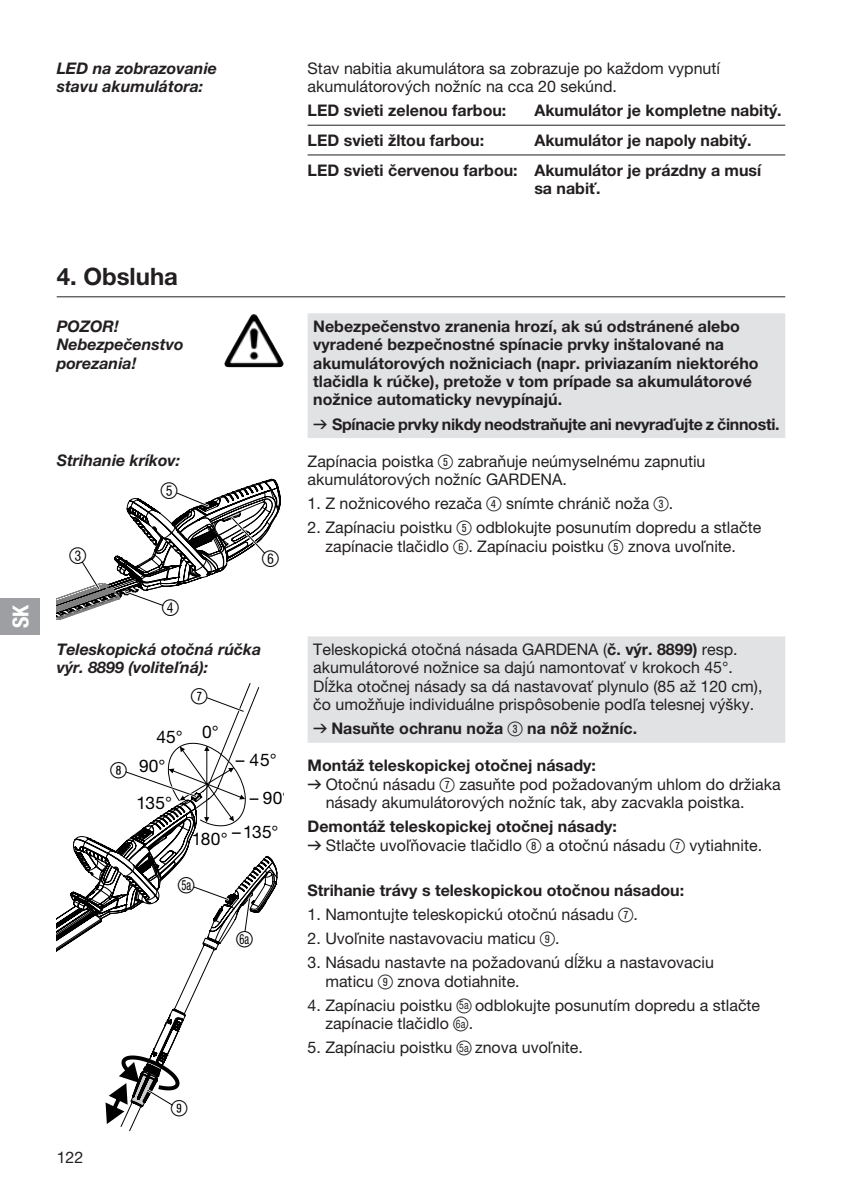
<style>
.page{position:relative;width:842px;height:1191px;background:#fff}
.page>*{position:absolute;margin:0;border:0;box-sizing:border-box;transform-origin:0 0}
.t1{font:700 24px "GARDENA Pro";color:#231f20}
.t2{font:22px "Ziffern";color:#000}
.t3{font:22px "Ziffernim Kreisund Quadrat BQ";color:#000}
.t4{font:22px "GARDENA Pro Bo Cond";color:#fff}
.t5{font:17.4px/28.6px "GARDENA Pro";letter-spacing:.01em;color:#000}
.t6{font:16px/18.4px "GARDENA Pro";color:#231f20}
.t7{font:700 16px/18.4px "GARDENA Pro";color:#231f20}
.t8{font:italic 700 16px/18.4px "GARDENA Pro";color:#231f20}
.t9{font:700 16px "GARDENA Pro";letter-spacing:-.02em;color:#231f20}
.t10{font:condensed 14px "GARDENA Pro";color:#000;scale:.75 1}
.s1{font-family:"Formdruck";font-weight:400}
.s2{font-family:"Ziffernim Kreisund Quadrat BQ";font-size:20px}
.s3{font-family:"Ziffernim Kreisund Quadrat BQ";font-stretch:normal;font-size:22px}
.s4{font-weight:700}
.s5{font-family:"Ziffernim Kreisund Quadrat BQ";font-weight:400;font-size:20px}
.s6{font-family:"Formdruck"}
.s7{font-size:11.6px}
</style>
<div class="page">
<div style="left:0;top:598px;width:40px;height:36px;background:#9d9fa2"></div>
<hr style="left:308px;top:125px;width:477px;height:1px;background:#231f20">
<hr style="left:308px;top:154px;width:477px;height:1px;background:#231f20">
<svg style="left:308px;top:313px;width:477px;height:429px;fill:#e1e2e4"></svg>
<hr style="left:57px;top:296px;width:728px;height:1px;background:#231f20">
<img style="left:227px;top:314px;width:26px;height:44px">
<svg style="left:57px;top:478px;width:224px;height:141px"></svg>
<svg style="left:57px;top:683px;width:221px;height:448px"></svg>
<p class="t8" style="left:57px;top:59px;width:162px">LED na zobrazovanie stavu akumulátora:</p>
<p class="t6" style="left:308px;top:59px;width:414px">Stav nabitia akumulátora sa zobrazuje po každom vypnutí akumulátorových nožníc na cca 20 sekúnd.</p>
<p class="t7" style="left:308px;top:101px;width:200px">LED svieti zelenou farbou:</p>
<p class="t7" style="left:534px;top:101px;width:249px">Akumulátor je kompletne nabitý.</p>
<p class="t7" style="left:308px;top:131px;width:178px">LED svieti žltou farbou:</p>
<p class="t7" style="left:308px;top:125px;width:455px;line-height:29.8px;text-indent:227px">Akumulátor je napoly nabitý.<br>LED svieti červenou farbou: Akumulátor je prázdny a musí</p>
<p class="t7" style="left:534px;top:179px;width:68px">sa nabiť.</p>
<h2 class="t4" style="left:7px;top:628px;width:25px;rotate:-90deg">SK</h2>
<h1 class="t1" style="left:57px;top:261px;width:123px">4. Obsluha</h1>
<p class="t8" style="left:57px;top:316px;width:128px">POZOR!<br>Nebezpečenstvo porezania!</p>
<p class="t7" style="left:313px;top:316px;width:447px">Nebezpečenstvo zranenia hrozí, ak sú odstránené alebo vyradené bezpečnostné spínacie prvky inštalované na akumulátorových nožniciach (napr. priviazaním niektorého tlačidla k rúčke), pretože v tom prípade sa akumulátorové nožnice automaticky nevypínajú.</p>
<p class="t9" style="left:313px;top:414px;width:468px"><span class="s1">v</span> Spínacie prvky nikdy neodstraňujte ani nevyraďujte z činnosti.</p>
<p class="t8" style="left:57px;top:451px;width:125px">Strihanie kríkov:</p>
<h2 class="t2" style="left:161px;top:478px;width:19px">5</h2>
<p class="t6" style="left:308px;top:451px;width:399px">Zapínacia poistka <span class="s2">5</span> zabraňuje neúmyselnému zapnutiu akumulátorových nožníc GARDENA.</p>
<p class="t6" style="left:308px;top:494px;width:367px">1. Z nožnicového rezača <span class="s2">4</span> snímte chránič noža <span class="s2">3</span>.</p>
<p class="t6" style="left:308px;top:518px;width:455px;text-align:center">2. Zapínaciu poistku <span class="s2">5</span> odblokujte posunutím dopredu a stlačte zapínacie tlačidlo <span class="s2">6</span>. Zapínaciu poistku <span class="s2">5</span> znova uvoľnite.</p>
<h2 class="t2" style="left:69px;top:543px;width:19px">3</h2>
<h2 class="t2" style="left:262px;top:546px;width:19px">6</h2>
<h2 class="t2" style="left:162px;top:595px;width:19px">4</h2>
<p class="t8" style="left:57px;top:639px;width:206px">Teleskopická otočná rúčka výr. 8899 (voliteľná):</p>
<h2 class="t3" style="left:110px;top:757px;width:18px">8</h2>
<p class="t5" style="left:139px;top:722px;width:45px;text-indent:17px">45°<br>90°</p>
<p class="t5" style="left:136px;top:788px;width:37px">135°</p>
<h2 class="t3" style="left:191px;top:683px;width:18px">7</h2>
<p class="t5" style="left:202px;top:717px;width:18px">0°</p>
<p class="t5" style="left:236px;top:745px;width:42px">– 45°</p>
<p class="t5" style="left:250px;top:783px;width:41px">– 90°</p>
<p class="t5" style="left:232px;top:817px;width:48px">– 135°</p>
<p class="t5" style="left:192px;top:824px;width:38px">180°</p>
<p class="t10" style="left:178px;top:876px;width:23px"><span class="s3">ß</span>5 a</p>
<p class="t10" style="left:236px;top:931px;width:23px"><span class="s3">ß</span>6 a</p>
<p class="t6" style="left:57px;top:1147px;width:28px">122</p>
<h2 class="t3" style="left:171px;top:1095px;width:18px">9</h2>
<p class="t6" style="left:313px;top:640px;width:451px">Teleskopická otočná násada GARDENA (<span class="s4">č. výr. 8899)</span> resp. akumulátorové nožnice sa dajú namontovať v krokoch 45°.<br>Dĺžka otočnej násady sa dá nastavovať plynulo (85 až 120 cm), čo umožňuje individuálne prispôsobenie podľa telesnej výšky.</p>
<p class="t7" style="left:313px;top:719px;width:325px"><span class="s1">v</span> Nasuňte ochranu noža <span class="s5">3</span> na nôž nožníc.</p>
<p class="t7" style="left:308px;top:756px;width:290px">Montáž teleskopickej otočnej násady:</p>
<p class="t6" style="left:308px;top:774px;width:474px"><span class="s6">v</span> Otočnú násadu <span class="s2">7</span> zasuňte pod požadovaným uhlom do držiaka</p>
<p class="t6" style="left:326px;top:793px;width:420px">násady akumulátorových nožníc tak, aby zacvakla poistka.</p>
<p class="t6" style="left:308px;top:817px;width:456px"><span class="s4">Demontáž teleskopickej otočnej násady:<br></span><span class="s6">v</span> Stlačte uvoľňovacie tlačidlo <span class="s2">8</span> a otočnú násadu <span class="s2">7</span> vytiahnite.</p>
<p class="t7" style="left:308px;top:880px;width:378px">Strihanie trávy s teleskopickou otočnou násadou:</p>
<p class="t6" style="left:308px;top:905px;width:332px">1. Namontujte teleskopickú otočnú násadu <span class="s2">7</span>.</p>
<p class="t6" style="left:308px;top:929px;width:254px">2. Uvoľnite nastavovaciu maticu <span class="s2">9</span>.</p>
<p class="t6" style="left:325px;top:953px;width:390px;text-indent:-18px">3. Násadu nastavte na požadovanú dĺžku a nastavovaciu maticu <span class="s2">9</span> znova dotiahnite.</p>
<p class="t6" style="left:325px;top:995px;width:436px;text-indent:-18px">4. Zapínaciu poistku <span class="s2">ß</span><span class="s7">5a</span> odblokujte posunutím dopredu a stlačte zapínacie tlačidlo <span class="s2">ß</span><span class="s7">6a</span> .</p>
<p class="t6" style="left:308px;top:1038px;width:277px">5. Zapínaciu poistku <span class="s2">ß</span><span class="s7">5a</span> znova uvoľnite.</p>
</div>
